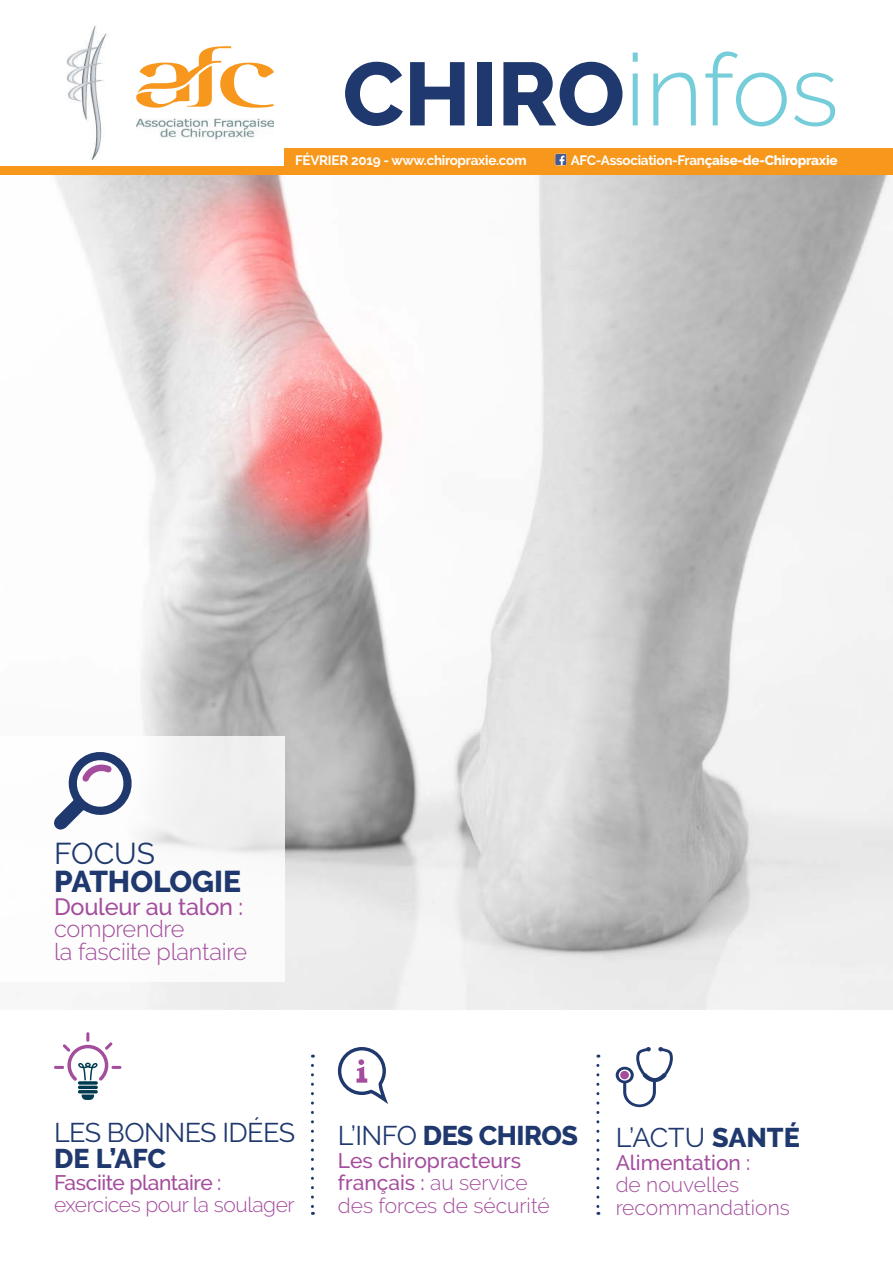
<style>
.page{position:relative;width:893px;height:1263px;background:#fff}
.page>*{position:absolute;margin:0;border:0;box-sizing:border-box;transform-origin:0 0}
.t1{font:800 89.25px "Raleway";color:#1f386e}
.t2{font:800 30px/28.5px "Raleway";color:#1f386e}
.t3{font:27px/25.5px "Raleway";letter-spacing:-.02em;color:#1f386e}
.t4{font:800 27px "Raleway";letter-spacing:-.02em;color:#1f386e}
.t5{font:300 23.55px/22.5px "Raleway";letter-spacing:-.01em;color:#a44d9d}
.t6{font:300 21px/22.5px "Raleway";color:#a44d9d}
.t7{font:300 21px/22.2px "Raleway";letter-spacing:-.02em;color:#a44d9d}
.t8{font:700 13.5px "Raleway";letter-spacing:-.02em;color:#fff}
.s1{font-weight:300;font-size:99.9px;color:#74cdd9}
.s2{font-weight:800}
.s3{font-weight:400}
.s4{font-weight:500}
</style>
<div class="page">
<img style="left:54px;top:175px;width:839px;height:835px">
<svg style="left:596px;top:1065px;width:3px;height:150px"></svg>
<svg style="left:311px;top:1065px;width:3px;height:150px"></svg>
<div style="left:0;top:167px;width:368px;height:8px;background:#f7981d"></div>
<img style="left:67px;top:26px;width:207px;height:133px">
<div style="left:123px;top:39px;width:165px;height:76px;background:#fff"></div>
<svg style="left:136px;top:46px;width:138px;height:62px"></svg>
<div style="left:284px;top:149px;width:609px;height:26px;background:#f7981d"></div>
<svg style="left:555px;top:154px;width:11px;height:11px"></svg>
<div style="left:0;top:736px;width:284px;height:246px;background:#fff"></div>
<svg style="left:54px;top:752px;width:78px;height:78px"></svg>
<svg style="left:337px;top:1047px;width:51px;height:56px"></svg>
<svg style="left:616px;top:1047px;width:57px;height:60px"></svg>
<svg style="left:619px;top:1069px;width:12px;height:12px"></svg>
<div style="left:620px;top:1071px;width:9px;height:8px;background:#a44d9d;border-radius:50%"></div>
<svg style="left:78px;top:1081px;width:20px;height:4px"></svg>
<hr style="left:78px;top:1086px;width:20px;height:3px;background:#003b4f;border-radius:2px">
<hr style="left:78px;top:1090px;width:20px;height:3px;background:#003b4f;border-radius:2px">
<svg style="left:82px;top:1094px;width:12px;height:6px"></svg>
<svg style="left:54px;top:1032px;width:67px;height:49px"></svg>
<p class="t1" style="left:343px;top:43px;width:498px">CHIRO<span class="s1">infos</span></p>
<p class="t8" style="left:295px;top:153px;width:233px">FÉVRIER 2019 - www.chiropraxie.com</p>
<p class="t8" style="left:571px;top:153px;width:268px">AFC-Association-Fran<span class="s2">çaise-de-Chiropraxie</span></p>
<p class="t2" style="left:54px;top:839px;width:189px"><span class="s3">FOCUS<br></span>PATHOLOGIE</p>
<p class="t5" style="left:54px;top:895px;width:195px"><span class="s4">Douleur au talon : </span>comprendre<br>la fasciite plantaire</p>
<p class="t3" style="left:54px;top:1120px;width:243px">LES BONNES IDÉES<br><span class="s2">DE L’AFC</span></p>
<p class="t7" style="left:54px;top:1171px;width:242px"><span class="s4">Fasciite plantaire : </span>exercices pour la soulager</p>
<p class="t4" style="left:338px;top:1120px;width:242px"><span class="s3">L’INFO</span> DES CHIROS</p>
<p class="t6" style="left:338px;top:1149px;width:213px"><span class="s4">Les chiropracteurs français :</span> au service des forces de sécurité</p>
<p class="t3" style="left:616px;top:1125px;width:186px">L’ACTU <span class="s2">SANTÉ</span></p>
<p class="t6" style="left:616px;top:1151px;width:176px"><span class="s4">Alimentation :<br></span>de nouvelles recommandations</p>
</div>
